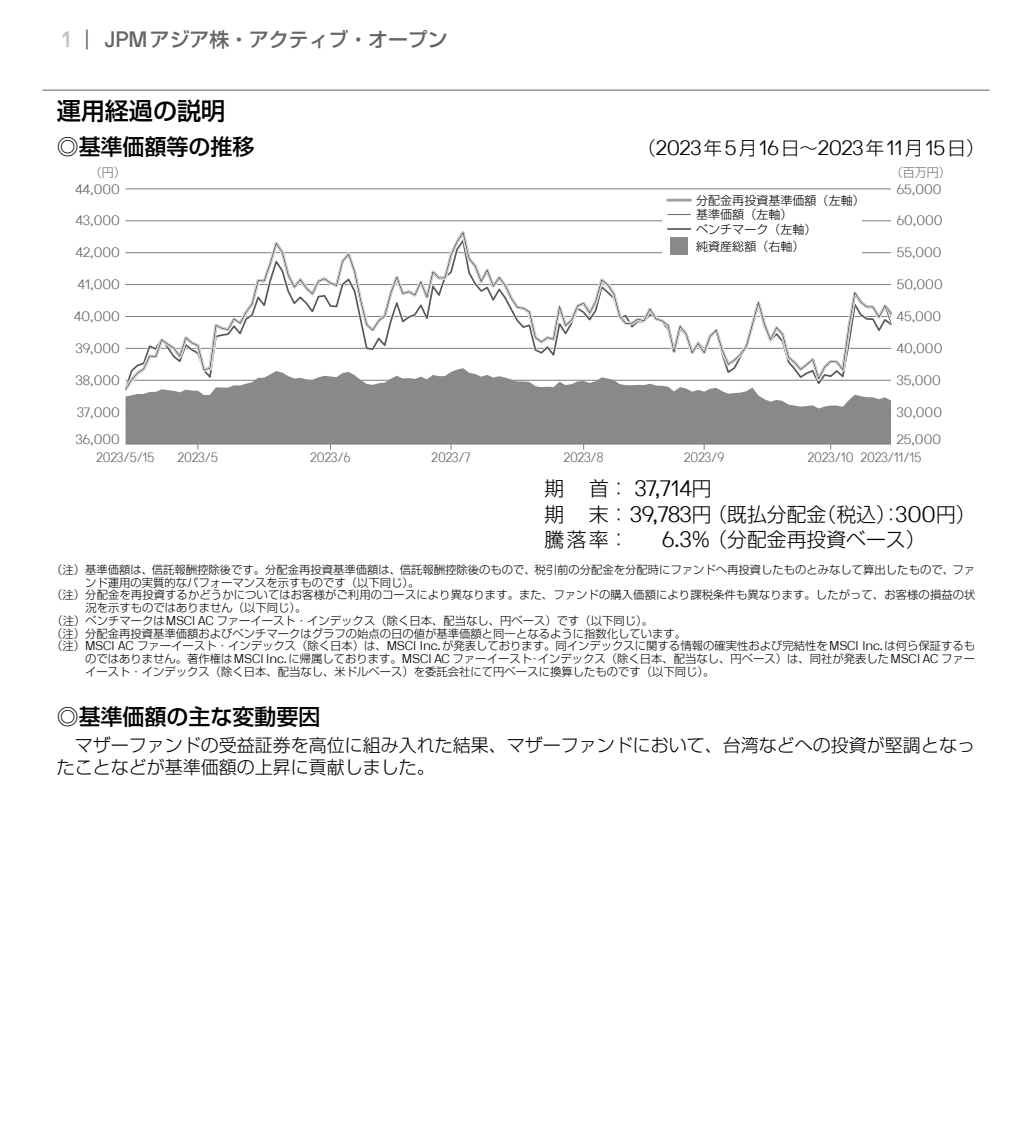
<style>
.page{position:relative;width:1032px;height:1134px;background:#fff}
.page>*{position:absolute;margin:0;border:0;box-sizing:border-box;transform-origin:0 0}
.t1{font:500 24px "Shin Go Pro";color:#000}
.t2{font:22.2px "JPMAM Pro Lig";color:#000}
.t3{font:500 22px "Shin Go Pro";color:#000}
.t4{font:20.6px "JPMAM Pro Lig";color:#000}
.t5{font:300 19.8px/25.6px "Shin Go Pro";color:#000}
.t6{font:500 19.8px "Shin Go Pro";color:#666464}
.t7{font:300 18px/22.2px "Shin Go Pro";color:#000}
.t8{font:13.4px "JPMAM Pro Lig";color:#666464}
.t9{font:13.4px "JPMAM Pro Lig";color:#666464;scale:.9 1}
.t10{font:300 12px "Shin Go Pro";color:#000}
.t11{font:300 12px "Shin Go Pro";color:#666464}
.t12{font:300 11.4px "Shin Go Pro";color:#000}
.s1{font-family:"JPMAM Pro Med";font-weight:400;font-size:22.2px;color:#bfc0c0}
.s2{font-family:"JPMAM Pro Med";font-weight:400;font-size:22.2px}
.s3{font-family:"Shin Go Pro";font-weight:300;font-size:18.4px}
.s4{font-family:"Shin Go Pro";font-weight:300;font-size:19.8px}
.s5{font-family:"JPMAM Pro Lig";font-weight:400;font-size:22.2px}
.s6{font-family:"JPMAM Pro Lig";font-weight:400;font-size:12.6px}
</style>
<div class="page">
<hr style="left:126px;top:220px;width:765px;height:1px;background:#7d7d7d">
<div style="left:126px;top:395px;width:765px;height:48px;background:#898989"></div>
<svg style="left:133px;top:393px;width:723px;height:2px"></svg>
<svg style="left:126px;top:231px;width:765px;height:160px"></svg>
<hr style="left:126px;top:188px;width:765px;height:1px;background:#7d7d7d">
<hr style="left:126px;top:443px;width:765px;height:1px;background:#7d7d7d">
<div style="left:662px;top:192px;width:199px;height:69px;background:#fff"></div>
<div style="left:670px;top:237px;width:18px;height:17px;background:#898989"></div>
<svg style="left:668px;top:214px;width:22px;height:1px"></svg>
<hr style="left:668px;top:198px;width:22px;height:4px;background:#e5e6e6">
<hr style="left:668px;top:199px;width:22px;height:3px;background:#9fa0a0">
<hr style="left:668px;top:228px;width:22px;height:2px;background:#595757">
<hr style="left:43px;top:90px;width:946px;height:1px;background:#727171">
<h3 class="t6" style="left:62px;top:23px;width:387px"><span class="s1">1</span> ｜ <span class="s2">JPM</span>アジア株・アクティブ・オープン</h3>
<h1 class="t1" style="left:57px;top:92px;width:170px">運用経過の説明</h1>
<h3 class="t3" style="left:57px;top:129px;width:199px">◎基準価額等の推移</h3>
<h3 class="t4" style="left:637px;top:136px;width:348px"><span class="s3">（</span>2023<span class="s3">年</span>5<span class="s3">月</span>16<span class="s3">日～</span>2023<span class="s3">年</span>11<span class="s3">月</span>15<span class="s3">日）</span></h3>
<p class="t11" style="left:90px;top:162px;width:38px">（円）</p>
<p class="t11" style="left:891px;top:162px;width:62px">（百万円）</p>
<p class="t8" style="left:76px;top:181px;width:46px">44,000</p>
<p class="t8" style="left:76px;top:213px;width:45px">43,000</p>
<p class="t10" style="left:696px;top:190px;width:170px">分配金再投資基準価額（左軸）</p>
<p class="t10" style="left:696px;top:219px;width:122px">ベンチマーク（左軸）</p>
<p class="t10" style="left:696px;top:205px;width:98px">基準価額（左軸）</p>
<p class="t8" style="left:897px;top:181px;width:46px">65,000</p>
<p class="t8" style="left:897px;top:213px;width:47px">60,000</p>
<p class="t8" style="left:76px;top:245px;width:46px">42,000</p>
<p class="t10" style="left:696px;top:236px;width:110px">純資産総額（右軸）</p>
<p class="t8" style="left:897px;top:245px;width:46px">55,000</p>
<p class="t8" style="left:78px;top:277px;width:44px">41,000</p>
<p class="t8" style="left:897px;top:277px;width:48px">50,000</p>
<p class="t8" style="left:74px;top:309px;width:47px">40,000</p>
<p class="t8" style="left:897px;top:309px;width:46px">45,000</p>
<p class="t8" style="left:76px;top:341px;width:46px">39,000</p>
<p class="t8" style="left:897px;top:341px;width:47px">40,000</p>
<p class="t8" style="left:76px;top:372px;width:45px">38,000</p>
<p class="t8" style="left:897px;top:372px;width:46px">35,000</p>
<p class="t8" style="left:77px;top:404px;width:44px">37,000</p>
<p class="t8" style="left:897px;top:404px;width:47px">30,000</p>
<p class="t8" style="left:76px;top:432px;width:46px">36,000</p>
<p class="t8" style="left:897px;top:432px;width:46px">25,000</p>
<p class="t9" style="left:97px;top:450px;width:66px">2023/5/15</p>
<p class="t9" style="left:178px;top:450px;width:46px">2023/5</p>
<p class="t9" style="left:310px;top:450px;width:46px">2023/6</p>
<p class="t9" style="left:432px;top:450px;width:45px">2023/7</p>
<p class="t9" style="left:564px;top:450px;width:46px">2023/8</p>
<p class="t9" style="left:684px;top:450px;width:46px">2023/9</p>
<p class="t9" style="left:808px;top:450px;width:127px">2023/10 2023/11/15</p>
<h3 class="t5" style="left:544px;top:473px;width:21px">期</h3>
<h2 class="t2" style="left:589px;top:476px;width:124px"><span class="s4">首：</span> 37,714<span class="s4">円</span></h2>
<h3 class="t5" style="left:544px;top:499px;width:21px">期</h3>
<h3 class="t5" style="left:544px;top:499px;width:433px;text-indent:45px">末：<span class="s5">39,783</span>円（既払分配金（税込）：<span class="s5">300</span>円）騰落率：</h3>
<h3 class="t5" style="left:662px;top:524px;width:265px"><span class="s5">6.3%</span>（分配金再投資ベース）</h3>
<p class="t12" style="left:51px;top:560px;width:926px">（注）基準価額は、信託報酬控除後です。分配金再投資基準価額は、信託報酬控除後のもので、税引前の分配金を分配時にファンドへ再投資したものとみなして算出したもので、ファ</p>
<p class="t12" style="left:85px;top:573px;width:336px">ンド運用の実質的なパフォーマンスを示すものです（以下同じ）。</p>
<p class="t12" style="left:51px;top:586px;width:926px">（注）分配金を再投資するかどうかについてはお客様がご利用のコースにより異なります。また、ファンドの購入価額により課税条件も異なります。したがって、お客様の損益の状</p>
<p class="t12" style="left:85px;top:598px;width:223px">況を示すものではありません（以下同じ）。</p>
<p class="t12" style="left:51px;top:611px;width:603px">（注）ベンチマークは<span class="s6">MSCI AC</span> ファーイースト・インデックス（除く日本、配当なし、円ベース）です（以下同じ）。</p>
<p class="t12" style="left:51px;top:624px;width:636px">（注）分配金再投資基準価額およびベンチマークはグラフの始点の日の値が基準価額と同一となるように指数化しています。</p>
<p class="t12" style="left:51px;top:637px;width:926px">（注）<span class="s6">MSCI AC</span> ファーイースト・インデックス（除く日本）は、<span class="s6">MSCI Inc.</span>が発表しております。同インデックスに関する情報の確実性および完結性を<span class="s6">MSCI Inc.</span>は何ら保証するも</p>
<p class="t12" style="left:85px;top:649px;width:892px">のではありません。著作権は<span class="s6">MSCI Inc.</span>に帰属しております。<span class="s6">MSCI AC</span> ファーイースト・インデックス（除く日本、配当なし、円ベース）は、同社が発表した<span class="s6">MSCI AC</span> ファー</p>
<p class="t12" style="left:85px;top:662px;width:631px">イースト・インデックス（除く日本、配当なし、米ドルベース）を委託会社にて円ベースに換算したものです（以下同じ）。</p>
<h3 class="t3" style="left:57px;top:698px;width:265px">◎基準価額の主な変動要因</h3>
<h3 class="t7" style="left:57px;top:732px;width:920px;text-indent:18px">マザーファンドの受益証券を高位に組み入れた結果、マザーファンドにおいて、台湾などへの投資が堅調となったことなどが基準価額の上昇に貢献しました。</h3>
</div>
